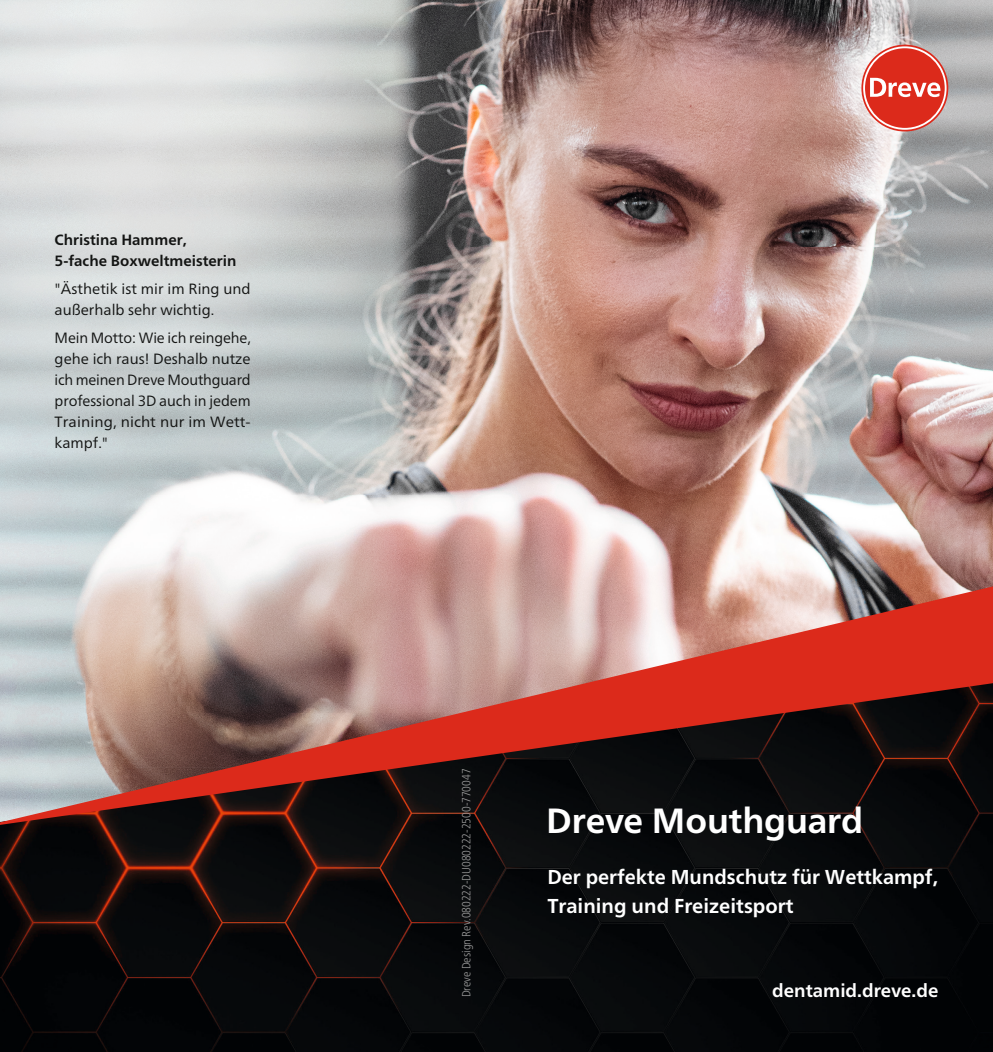
<style>
.page{position:relative;width:993px;height:1052px;background:#fff}
.page>*{position:absolute;margin:0;border:0;box-sizing:border-box;transform-origin:0 0}
.t1{font:700 35px "Frutiger Neue LTW1 G";letter-spacing:-.005em;color:#fff}
.t2{font:700 20.12px/29.8px "Frutiger Neue LTW1 G";color:#fff}
.t3{font:700 18.38px "Frutiger Neue LTW1 G";color:#fff}
.t4{font:14.88px/21px "Frutiger Neue LTW1 G";color:#131413}
.t5{font:700 14.88px/21px "Frutiger Neue LTW1 G";color:#131413}
.t6{font:300 condensed 11.9px "Frutiger Neue LTW1 G";color:#999}
</style>
<div class="page">
<img style="left:0;top:825px;width:992px;height:227px">
<img style="left:0;top:0;width:992px;height:495px">
<img style="left:62px;top:495px;width:930px;height:91px">
<svg style="left:0;top:586px;width:992px;height:239px;background:#8d5b55"></svg>
<svg style="left:862px;top:46px;width:84px;height:84px;background:#df665c"></svg>
<p class="t5" style="left:55px;top:228px;width:183px">Christina Hammer,<br>5-fache Boxweltmeisterin</p>
<p class="t4" style="left:55px;top:277px;width:197px">"Ästhetik ist mir im Ring und außerhalb sehr wichtig.</p>
<p class="t4" style="left:55px;top:327px;width:198px;text-align:justify">Mein Motto: Wie ich rein gehe, gehe ich raus! Deshalb nutze ich meinen Dreve Mouthguard professional 3D auch in jedem Training, nicht nur im Wett&shy;kampf."</p>
<p class="t6" style="left:457px;top:997px;width:230px;rotate:-90deg">Dreve Design Rev.080222-DU080222-2500-770047</p>
<h1 class="t1" style="left:546px;top:795px;width:318px">Dreve Mouthguard</h1>
<h2 class="t2" style="left:547px;top:860px;width:392px">Der perfekte Mundschutz für Wettkampf,<br>Training und Freizeitsport</h2>
<p class="t3" style="left:772px;top:977px;width:167px">dentamid.dreve.de</p>
</div>
